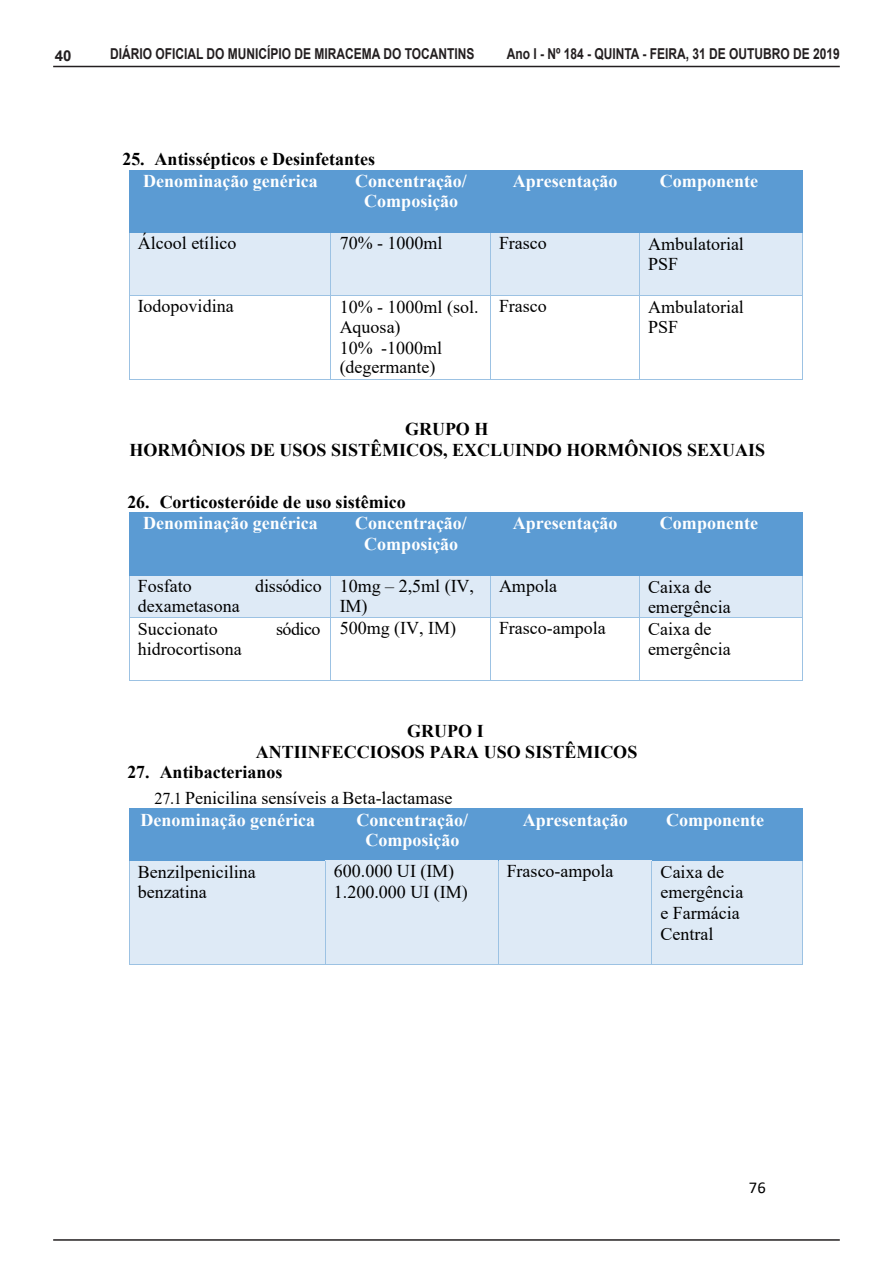
<style>
.page{position:relative;width:893px;height:1263px;background:#fff}
.page>*{position:absolute;margin:0;border:0;box-sizing:border-box;transform-origin:0 0}
.t1{font:18px/20.7px "Times New Roman";color:#000}
.t2{font:700 18px/21.3px "Times New Roman";color:#000}
.t3{font:700 18px/20.7px "Times New Roman";color:#fff;text-align:center}
.t4{font:16.5px "Calibri";color:#000}
.t5{font:700 15px "Arial";color:#231f20;scale:.8 1}
.t6{font:700 15px "Arial";color:#231f20}
.s1{color:#fff}
.s2{font-weight:700}
.s3{font-size:16.5px}
</style>
<div class="page">
<hr style="left:53px;top:66px;width:787px;height:1px;background:#231f20">
<hr style="left:53px;top:1239px;width:787px;height:2px;background:#231f20">
<div style="left:129px;top:170px;width:202px;height:63px;background:#5b9bd3"></div>
<div style="left:331px;top:170px;width:159px;height:63px;background:#5b9bd3"></div>
<div style="left:490px;top:170px;width:149px;height:63px;background:#5b9bd3"></div>
<div style="left:639px;top:170px;width:163px;height:63px;background:#5b9bd3"></div>
<div style="left:129px;top:233px;width:201px;height:62px;background:#deeaf6"></div>
<div style="left:331px;top:233px;width:159px;height:62px;background:#deeaf6"></div>
<div style="left:490px;top:233px;width:149px;height:62px;background:#deeaf6"></div>
<div style="left:639px;top:233px;width:163px;height:62px;background:#deeaf6"></div>
<hr style="left:129px;top:233px;width:1px;height:62px;background:#9cc2e3">
<hr style="left:330px;top:233px;width:1px;height:62px;background:#9cc2e3">
<hr style="left:490px;top:233px;width:1px;height:62px;background:#9cc2e3">
<hr style="left:639px;top:233px;width:1px;height:62px;background:#9cc2e3">
<hr style="left:802px;top:233px;width:1px;height:62px;background:#9cc2e3">
<hr style="left:129px;top:295px;width:201px;height:1px;background:#9cc2e3">
<hr style="left:331px;top:295px;width:159px;height:1px;background:#9cc2e3">
<hr style="left:490px;top:295px;width:149px;height:1px;background:#9cc2e3">
<hr style="left:639px;top:295px;width:163px;height:1px;background:#9cc2e3">
<hr style="left:129px;top:296px;width:1px;height:83px;background:#9cc2e3">
<hr style="left:129px;top:379px;width:201px;height:1px;background:#9cc2e3">
<hr style="left:330px;top:296px;width:1px;height:83px;background:#9cc2e3">
<hr style="left:331px;top:379px;width:159px;height:1px;background:#9cc2e3">
<hr style="left:490px;top:296px;width:1px;height:83px;background:#9cc2e3">
<hr style="left:490px;top:379px;width:149px;height:1px;background:#9cc2e3">
<hr style="left:639px;top:296px;width:1px;height:83px;background:#9cc2e3">
<hr style="left:639px;top:379px;width:163px;height:1px;background:#9cc2e3">
<hr style="left:802px;top:296px;width:1px;height:83px;background:#9cc2e3">
<div style="left:129px;top:512px;width:202px;height:64px;background:#5b9bd3"></div>
<div style="left:331px;top:512px;width:159px;height:64px;background:#5b9bd3"></div>
<div style="left:490px;top:512px;width:149px;height:64px;background:#5b9bd3"></div>
<div style="left:639px;top:512px;width:163px;height:64px;background:#5b9bd3"></div>
<div style="left:129px;top:576px;width:201px;height:41px;background:#deeaf6"></div>
<div style="left:331px;top:576px;width:159px;height:41px;background:#deeaf6"></div>
<div style="left:490px;top:576px;width:149px;height:41px;background:#deeaf6"></div>
<div style="left:639px;top:576px;width:163px;height:41px;background:#deeaf6"></div>
<hr style="left:129px;top:576px;width:1px;height:41px;background:#9cc2e3">
<hr style="left:330px;top:576px;width:1px;height:41px;background:#9cc2e3">
<hr style="left:490px;top:576px;width:1px;height:41px;background:#9cc2e3">
<hr style="left:639px;top:576px;width:1px;height:41px;background:#9cc2e3">
<hr style="left:802px;top:576px;width:1px;height:41px;background:#9cc2e3">
<hr style="left:129px;top:617px;width:201px;height:1px;background:#9cc2e3">
<hr style="left:331px;top:617px;width:159px;height:1px;background:#9cc2e3">
<hr style="left:490px;top:617px;width:149px;height:1px;background:#9cc2e3">
<hr style="left:639px;top:617px;width:163px;height:1px;background:#9cc2e3">
<hr style="left:129px;top:618px;width:1px;height:62px;background:#9cc2e3">
<hr style="left:129px;top:680px;width:201px;height:1px;background:#9cc2e3">
<hr style="left:330px;top:618px;width:1px;height:62px;background:#9cc2e3">
<hr style="left:331px;top:680px;width:159px;height:1px;background:#9cc2e3">
<hr style="left:490px;top:618px;width:1px;height:62px;background:#9cc2e3">
<hr style="left:490px;top:680px;width:149px;height:1px;background:#9cc2e3">
<hr style="left:639px;top:618px;width:1px;height:62px;background:#9cc2e3">
<hr style="left:639px;top:680px;width:163px;height:1px;background:#9cc2e3">
<hr style="left:802px;top:618px;width:1px;height:62px;background:#9cc2e3">
<div style="left:129px;top:808px;width:196px;height:53px;background:#5b9bd3"></div>
<div style="left:325px;top:808px;width:173px;height:53px;background:#5b9bd3"></div>
<div style="left:498px;top:808px;width:154px;height:53px;background:#5b9bd3"></div>
<div style="left:652px;top:808px;width:150px;height:53px;background:#5b9bd3"></div>
<div style="left:129px;top:861px;width:196px;height:103px;background:#deeaf6"></div>
<div style="left:326px;top:861px;width:172px;height:103px;background:#deeaf6"></div>
<div style="left:499px;top:861px;width:152px;height:103px;background:#deeaf6"></div>
<div style="left:652px;top:861px;width:150px;height:103px;background:#deeaf6"></div>
<hr style="left:129px;top:861px;width:1px;height:103px;background:#9cc2e3">
<hr style="left:129px;top:964px;width:196px;height:1px;background:#9cc2e3">
<hr style="left:325px;top:861px;width:1px;height:103px;background:#9cc2e3">
<hr style="left:326px;top:964px;width:172px;height:1px;background:#9cc2e3">
<hr style="left:498px;top:861px;width:1px;height:103px;background:#9cc2e3">
<hr style="left:499px;top:964px;width:152px;height:1px;background:#9cc2e3">
<hr style="left:651px;top:861px;width:1px;height:103px;background:#9cc2e3">
<hr style="left:652px;top:964px;width:150px;height:1px;background:#9cc2e3">
<hr style="left:802px;top:861px;width:1px;height:103px;background:#9cc2e3">
<p class="t6" style="left:55px;top:45px;width:18px">40</p>
<p class="t5" style="left:110px;top:44px;width:457px">DIÁRIO OFICIAL DO MUNICÍPIO DE MIRACEMA DO TOCANTINS</p>
<p class="t5" style="left:507px;top:44px;width:418px">Ano I - Nº 184 - QUINTA - FEIRA, 31 DE OUTUBRO DE 2019</p>
<p class="t2" style="left:143px;top:148px;width:233px;text-indent:-21px">25. Antissépticos e Desinfetantes<br><span class="s1">Denominação genérica</span></p>
<p class="t3" style="left:355px;top:170px;width:113px">Concentração/<br>Composição</p>
<p class="t3" style="left:513px;top:170px;width:106px">Apresentação</p>
<p class="t3" style="left:660px;top:170px;width:100px">Componente</p>
<p class="t1" style="left:138px;top:232px;width:100px">Álcool etílico</p>
<p class="t1" style="left:340px;top:232px;width:104px">70% - 1000ml</p>
<p class="t1" style="left:499px;top:232px;width:49px">Frasco</p>
<p class="t1" style="left:648px;top:233px;width:97px;line-height:19.8px">Ambulatorial<br>PSF</p>
<p class="t1" style="left:138px;top:295px;width:97px">Iodopovidina</p>
<p class="t1" style="left:340px;top:296px;width:140px;line-height:20.2px">10% - 1000ml (sol.<br>Aquosa)<br>10% -1000ml (degermante)</p>
<p class="t1" style="left:499px;top:295px;width:49px">Frasco</p>
<p class="t1" style="left:648px;top:296px;width:97px">Ambulatorial<br>PSF</p>
<p class="t2" style="left:129px;top:419px;width:637px;line-height:20.7px;text-align:center">GRUPO H<br>HORMÔNIOS DE USOS SISTÊMICOS, EXCLUINDO HORMÔNIOS SEXUAIS</p>
<p class="t2" style="left:143px;top:491px;width:264px;text-indent:-16px">26. Corticosteróide de uso sistêmico<br><span class="s1">Denominação genérica</span></p>
<p class="t3" style="left:355px;top:512px;width:113px">Concentração/<br>Composição</p>
<p class="t3" style="left:513px;top:512px;width:106px">Apresentação</p>
<p class="t3" style="left:660px;top:512px;width:100px">Componente</p>
<p class="t1" style="left:138px;top:575px;width:55px">Fosfato</p>
<p class="t1" style="left:255px;top:575px;width:68px">dissódico</p>
<p class="t1" style="left:138px;top:595px;width:103px">dexametasona</p>
<p class="t1" style="left:138px;top:618px;width:81px">Succionato</p>
<p class="t1" style="left:276px;top:618px;width:46px">sódico</p>
<p class="t1" style="left:138px;top:638px;width:105px">hidrocortisona</p>
<p class="t1" style="left:340px;top:575px;width:136px;line-height:19.8px">10mg – 2,5ml (IV,<br>IM)</p>
<p class="t1" style="left:499px;top:575px;width:60px">Ampola</p>
<p class="t1" style="left:648px;top:576px;width:84px;line-height:20px">Caixa de emergência</p>
<p class="t1" style="left:340px;top:617px;width:118px">500mg (IV, IM)</p>
<p class="t1" style="left:499px;top:617px;width:108px">Frasco-ampola</p>
<p class="t1" style="left:648px;top:618px;width:84px">Caixa de emergência</p>
<p class="t2" style="left:256px;top:720px;width:383px;line-height:20.7px;text-align:center">GRUPO I<br>ANTIINFECCIOSOS PARA USO SISTÊMICOS</p>
<p class="t1" style="left:155px;top:758px;width:299px;line-height:26.2px;text-indent:-27px"><span class="s2">27. Antibacterianos<br></span><span class="s3">27.1</span> Penicilina sensíveis a Beta-lactamase</p>
<p class="t3" style="left:141px;top:809px;width:176px">Denominação genérica</p>
<p class="t3" style="left:356px;top:809px;width:113px">Concentração/<br>Composição</p>
<p class="t3" style="left:523px;top:809px;width:106px">Apresentação</p>
<p class="t3" style="left:666px;top:809px;width:100px">Componente</p>
<p class="t1" style="left:138px;top:861px;width:119px">Benzilpenicilina benzatina</p>
<p class="t1" style="left:334px;top:860px;width:135px">600.000 UI (IM)<br>1.200.000 UI (IM)</p>
<p class="t1" style="left:507px;top:860px;width:108px">Frasco-ampola</p>
<p class="t1" style="left:660px;top:861px;width:84px">Caixa de emergência e Farmácia<br>Central</p>
<p class="t4" style="left:749px;top:1176px;width:18px">76</p>
</div>
